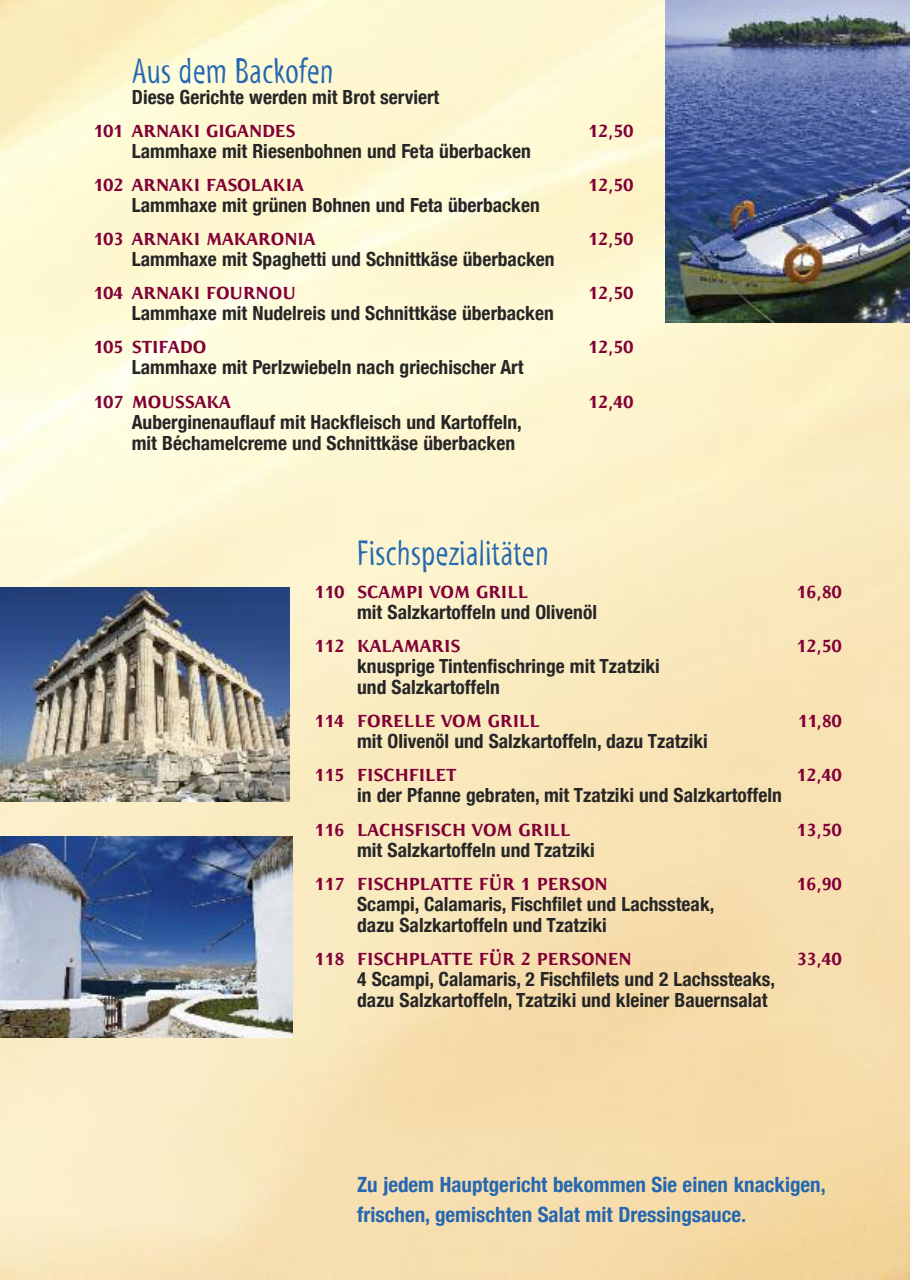
<style>
.page{position:relative;width:910px;height:1280px;background:#fff}
.page>*{position:absolute;margin:0;border:0;box-sizing:border-box;transform-origin:0 0}
.t1{font:36.3px "Myriad Std Tilt";letter-spacing:.01em;color:#2567b0;scale:.91 1}
.t2{font:700 condensed 21px/29.8px "Helvetica Neue";color:#2567b0}
.t3{font:700 condensed 19.5px/21px "Helvetica Neue";color:#272627}
.t4{font:900 18px "Resavska Sans ITC Std";color:#820038}
</style>
<div class="page">
<img style="left:0;top:0;width:910px;height:1280px">
<img style="left:665px;top:1px;width:245px;height:322px">
<img style="left:0;top:837px;width:292px;height:200px">
<img style="left:0;top:588px;width:289px;height:214px">
<h1 class="t1" style="left:132px;top:57px;width:223px">Aus dem Backofen</h1>
<p class="t3" style="left:132px;top:86px;width:309px">Diese Gerichte werden mit Brot serviert</p>
<p class="t4" style="left:94px;top:124px;width:203px">101 ARNAKI GIGANDES</p>
<p class="t4" style="left:588px;top:124px;width:46px">12,50</p>
<p class="t3" style="left:132px;top:140px;width:401px">Lammhaxe mit Riesenbohnen und Feta überbacken</p>
<p class="t4" style="left:94px;top:178px;width:211px">102 ARNAKI FASOLAKIA</p>
<p class="t4" style="left:588px;top:178px;width:46px">12,50</p>
<p class="t3" style="left:132px;top:194px;width:409px">Lammhaxe mit grünen Bohnen und Feta überbacken</p>
<p class="t4" style="left:94px;top:232px;width:223px">103 ARNAKI MAKARONIA</p>
<p class="t4" style="left:588px;top:232px;width:46px">12,50</p>
<p class="t3" style="left:132px;top:248px;width:424px">Lammhaxe mit Spaghetti und Schnittkäse überbacken</p>
<p class="t4" style="left:94px;top:286px;width:203px">104 ARNAKI FOURNOU</p>
<p class="t4" style="left:588px;top:286px;width:46px">12,50</p>
<p class="t3" style="left:132px;top:303px;width:423px">Lammhaxe mit Nudelreis und Schnittkäse überbacken</p>
<p class="t4" style="left:94px;top:340px;width:114px">105 STIFADO</p>
<p class="t4" style="left:588px;top:340px;width:46px">12,50</p>
<p class="t3" style="left:132px;top:357px;width:393px">Lammhaxe mit Perlzwiebeln nach griechischer Art</p>
<p class="t4" style="left:94px;top:394px;width:139px">107 MOUSSAKA</p>
<p class="t4" style="left:588px;top:394px;width:46px">12,40</p>
<p class="t3" style="left:132px;top:411px;width:392px">Auberginenauflauf mit Hackfleisch und Kartoffeln, mit Béchamelcreme und Schnittkäse überbacken</p>
<h1 class="t1" style="left:357px;top:540px;width:212px">Fischspezialitäten</h1>
<p class="t4" style="left:315px;top:585px;width:215px">110 SCAMPI VOM GRILL</p>
<p class="t4" style="left:797px;top:585px;width:46px">16,80</p>
<p class="t3" style="left:357px;top:601px;width:241px">mit Salzkartoffeln und Olivenöl</p>
<p class="t4" style="left:315px;top:639px;width:147px">112 KALAMARIS</p>
<p class="t4" style="left:797px;top:639px;width:46px">12,50</p>
<p class="t3" style="left:357px;top:655px;width:304px">knusprige Tintenfischringe mit Tzatziki und Salzkartoffeln</p>
<p class="t4" style="left:315px;top:714px;width:226px">114 FORELLE VOM GRILL</p>
<p class="t4" style="left:798px;top:714px;width:45px">11,80</p>
<p class="t3" style="left:357px;top:731px;width:352px">mit Olivenöl und Salzkartoffeln, dazu Tzatziki</p>
<p class="t4" style="left:315px;top:768px;width:143px">115 FISCHFILET</p>
<p class="t4" style="left:797px;top:768px;width:46px">12,40</p>
<p class="t3" style="left:357px;top:785px;width:426px">in der Pfanne gebraten, mit Tzatziki und Salzkartoffeln</p>
<p class="t4" style="left:315px;top:822px;width:257px">116 LACHSFISCH VOM GRILL</p>
<p class="t4" style="left:797px;top:822px;width:46px">13,50</p>
<p class="t3" style="left:357px;top:839px;width:239px">mit Salzkartoffeln und Tzatziki</p>
<p class="t4" style="left:315px;top:877px;width:294px">117 FISCHPLATTE FÜR 1 PERSON</p>
<p class="t4" style="left:797px;top:877px;width:46px">16,90</p>
<p class="t3" style="left:357px;top:893px;width:359px">Scampi, Calamaris, Fischfilet und Lachssteak, dazu Salzkartoffeln und Tzatziki</p>
<p class="t4" style="left:315px;top:952px;width:318px">118 FISCHPLATTE FÜR 2 PERSONEN</p>
<p class="t4" style="left:797px;top:952px;width:46px">33,40</p>
<p class="t3" style="left:357px;top:968px;width:420px">4 Scampi, Calamaris, 2 Fischfilets und 2 Lachssteaks, dazu Salzkartoffeln, Tzatziki und kleiner Bauernsalat</p>
<p class="t2" style="left:357px;top:1169px;width:470px">Zu jedem Hauptgericht bekommen Sie einen knackigen, frischen, gemischten Salat mit Dressingsauce.</p>
</div>
